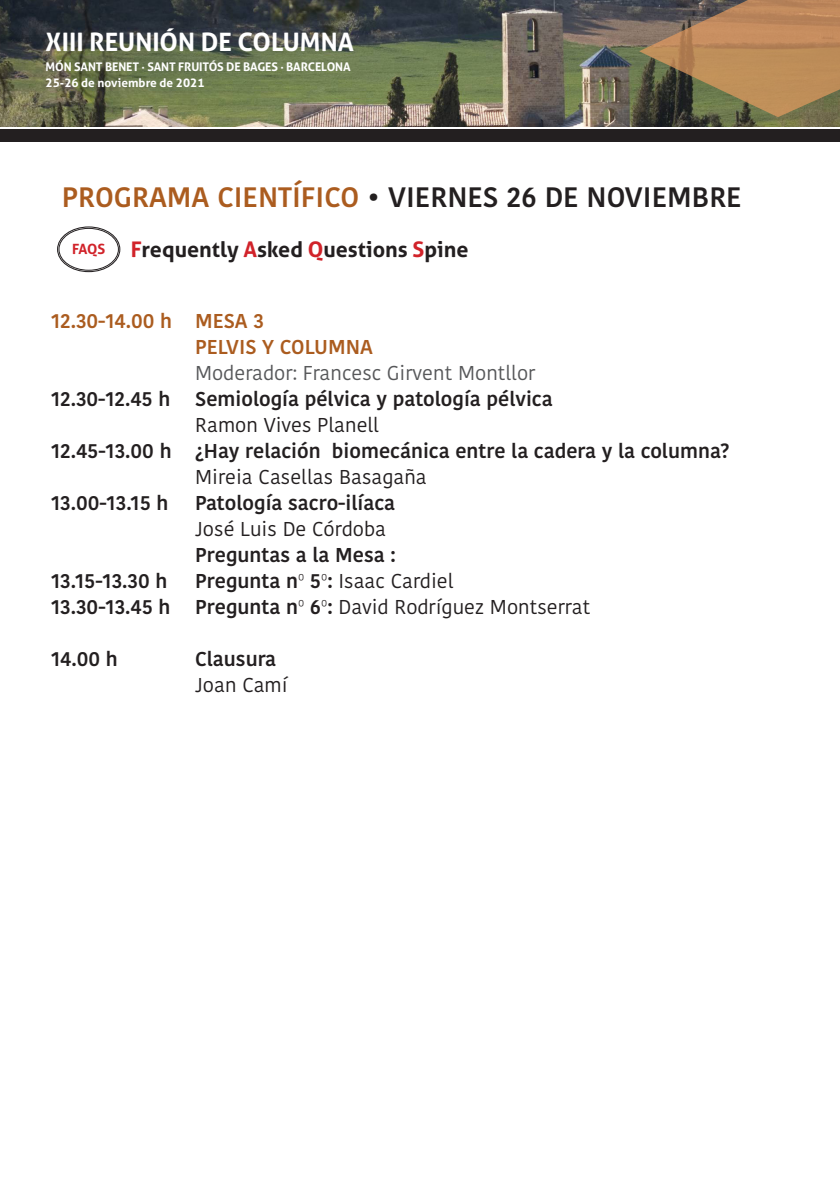
<style>
.page{position:relative;width:840px;height:1191px;background:#fff}
.page>*{position:absolute;margin:0;border:0;box-sizing:border-box;transform-origin:0 0}
.t1{font:600 28px "Kohinoor Devanagari";color:#231f20}
.t2{font:700 25.4px "Aller";color:#fff}
.t3{font:700 21.6px "Aller";color:#231f20}
.t4{font:600 20px "Kohinoor Devanagari";color:#231f20}
.t5{font:20px "Kohinoor Devanagari";color:#231f20}
.t6{font:20px "Kohinoor Devanagari";color:#57585a}
.t7{font:600 20px "Kohinoor Devanagari";color:#ab5c1f}
.t8{font:700 14.2px "Aller";color:#d1232a}
.t9{font:700 12px/15.8px "Aller";letter-spacing:-.01em;color:#fff}
.s1{color:#ab5c1f}
.s2{color:#d1232a}
.s3{font-weight:600}
.s4{font-family:"Helvetica Neue LT Com";font-weight:100;font-stretch:condensed}
</style>
<div class="page">
<div style="left:0;top:129px;width:839px;height:13px;background:#231f20"></div>
<img style="left:0;top:0;width:839px;height:126px">
<svg style="left:638px;top:0;width:201px;height:117px;background:#997953"></svg>
<div style="left:57px;top:226px;width:63px;height:46px;border:1px solid #231f20;border-radius:50%"></div>
<div style="left:59px;top:228px;width:59px;height:42px;border:1px solid #231f20;border-radius:50%"></div>
<p class="t2" style="left:46px;top:27px;width:309px">XIII REUNIÓN DE COLUMNA</p>
<p class="t9" style="left:46px;top:59px;width:306px">MÓN SANT BENET · SANT FRUITÓS DE BAGES · BARCELONA<br>25-26 de noviembre de 2021</p>
<p class="t1" style="left:62px;top:181px;width:681px"><span class="s1">PROGRAMA CIENTÍFICO</span> • VIERNES 26 DE NOVIEMBRE</p>
<p class="t8" style="left:72px;top:240px;width:35px">FAQS</p>
<p class="t3" style="left:131px;top:235px;width:339px"><span class="s2">F</span>requently <span class="s2">A</span>sked <span class="s2">Q</span>uestions <span class="s2">S</span>pine</p>
<p class="t7" style="left:51px;top:309px;width:214px">12.30-14.00 h MESA 3</p>
<p class="t7" style="left:195px;top:335px;width:179px">PELVIS Y COLUMNA</p>
<p class="t6" style="left:195px;top:361px;width:341px">Moderador: Francesc Girvent Montllor</p>
<p class="t4" style="left:51px;top:387px;width:503px">12.30-12.45 h Semiología pélvica y patología pélvica</p>
<p class="t5" style="left:195px;top:413px;width:185px">Ramon Vives Planell</p>
<p class="t4" style="left:51px;top:439px;width:679px">12.45-13.00 h ¿Hay relación biomecánica entre la cadera y la columna?</p>
<p class="t5" style="left:195px;top:465px;width:233px">Mireia Casellas Basagaña</p>
<p class="t4" style="left:51px;top:491px;width:119px">13.00-13.15 h</p>
<p class="t4" style="left:195px;top:491px;width:201px">Patología sacro-ilíaca</p>
<p class="t5" style="left:195px;top:517px;width:192px">José Luis De Córdoba</p>
<p class="t4" style="left:195px;top:543px;width:202px">Preguntas a la Mesa :</p>
<p class="t4" style="left:51px;top:569px;width:118px">13.15-13.30 h</p>
<p class="t5" style="left:195px;top:569px;width:260px"><span class="s3">Pregunta n</span><span class="s4">º</span> <span class="s3">5</span><span class="s4">º</span><span class="s3">:</span> Isaac Cardiel</p>
<p class="t5" style="left:51px;top:595px;width:540px"><span class="s3">13.30-13.45 h Pregunta n</span><span class="s4">º</span> <span class="s3">6</span><span class="s4">º</span><span class="s3">:</span> David Rodríguez Montserrat</p>
<p class="t4" style="left:51px;top:647px;width:68px">14.00 h</p>
<p class="t4" style="left:195px;top:647px;width:82px">Clausura</p>
<p class="t5" style="left:195px;top:673px;width:94px">Joan Camí</p>
</div>
